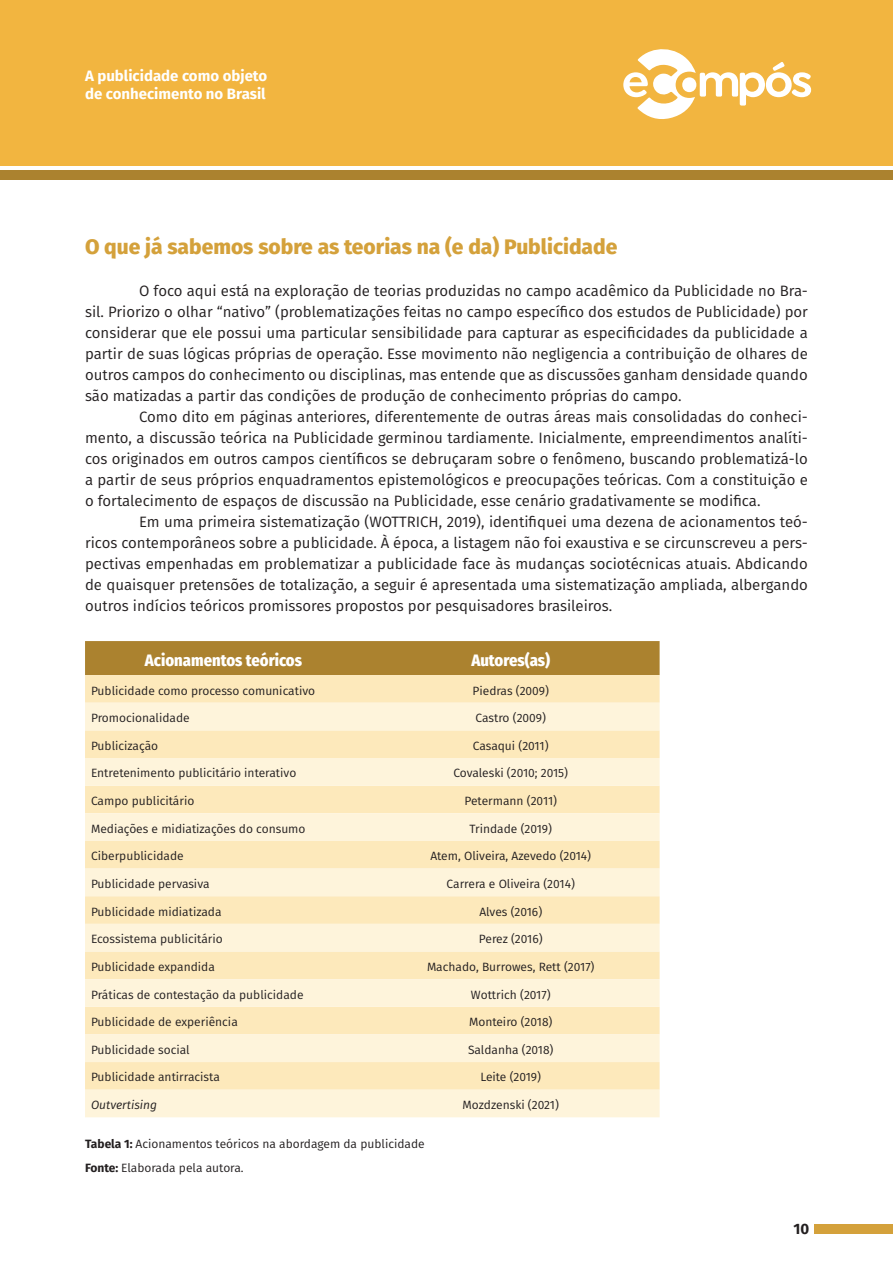
<style>
.page{position:relative;width:893px;height:1263px;background:#fff}
.page>*{position:absolute;margin:0;border:0;box-sizing:border-box;transform-origin:0 0}
.t1{font:800 21px "Fira Sans";color:#d4a13b}
.t2{font:800 16.5px "Fira Sans Condensed";color:#fff}
.t3{font:15px/21px "Fira Sans";color:#231f20;text-align:justify}
.t4{font:700 15px/18px "Fira Sans";color:#fff}
.t5{font:700 15px "Fira Sans";color:#231f20}
.t6{font:12px/24px "Fira Sans";color:#231f20}
.t7{font:italic 12px "Fira Sans";color:#231f20}
.s1{font-weight:700}
</style>
<div class="page">
<div style="left:0;top:0;width:893px;height:166px;background:#f2b540"></div>
<div style="left:0;top:170px;width:893px;height:10px;background:#ab822f"></div>
<div style="left:814px;top:1224px;width:79px;height:9px;background:#d4a13b"></div>
<svg style="left:623px;top:49px;width:188px;height:70px"></svg>
<div style="left:85px;top:641px;width:575px;height:34px;background:#ab822f"></div>
<div style="left:85px;top:675px;width:575px;height:28px;background:#fde9bb"></div>
<svg style="left:85px;top:703px;width:575px;height:414px;fill:#fef4db"></svg>
<p class="t4" style="left:85px;top:65px;width:184px">A publicidade como objeto de conhecimento no Brasil</p>
<h1 class="t1" style="left:85px;top:228px;width:534px">O que já sabemos sobre as teorias na (e da) Publicidade</h1>
<p class="t3" style="left:85px;top:279px;width:724px;text-indent:54px">O foco aqui está na exploração de teorias produzidas no campo acadêmico da Publicidade no Bra&shy;sil. Priorizo o olhar “nativo” (problematizações feitas no campo específico dos estudos de Publicidade) por considerar que ele possui uma particular sensibilidade para capturar as especificidades da publicidade a partir de suas lógicas próprias de operação. Esse movimento não negligencia a contribuição de olhares de outros campos do conhecimento ou disciplinas, mas entende que as discussões ganham densidade quando são matizadas a partir das condições de produção de conhecimento próprias do campo.</p>
<p class="t3" style="left:85px;top:405px;width:724px;text-indent:54px">Como dito em páginas anteriores, diferentemente de outras áreas mais consolidadas do conheci&shy;mento, a discussão teórica na Publicidade germinou tardiamente. Inicialmente, empreendimentos analíti&shy;cos originados em outros campos científicos se debruçaram sobre o fenômeno, buscando problematizá-lo a partir de seus próprios enquadramentos epistemológicos e preocupações teóricas. Com a constituição e o fortalecimento de espaços de discussão na Publicidade, esse cenário gradativamente se modifica.</p>
<p class="t3" style="left:85px;top:510px;width:724px;text-indent:54px">Em uma primeira sistematização (WOTTRICH, 2019), identifiquei uma dezena de acionamentos teó&shy;ricos contemporâneos sobre a publicidade. À época, a listagem não foi exaustiva e se circunscreveu a pers&shy;pectivas empenhadas em problematizar a publicidade face às mudanças sociotécnicas atuais. Abdicando de quaisquer pretensões de totalização, a seguir é apresentada uma sistematização ampliada, albergando outros indícios teóricos promissores propostos por pesquisadores brasileiros.</p>
<p class="t2" style="left:145px;top:646px;width:159px">Acionamentos teóricos</p>
<p class="t2" style="left:471px;top:646px;width:80px">Autores(as)</p>
<p class="t6" style="left:91px;top:678px;width:226px">Publicidade como processo comunicativo</p>
<p class="t6" style="left:472px;top:678px;width:78px">Piedras (2009)</p>
<p class="t6" style="left:91px;top:706px;width:100px">Promocionalidade</p>
<p class="t6" style="left:476px;top:706px;width:72px">Castro (2009)</p>
<p class="t6" style="left:91px;top:733px;width:69px">Publicização</p>
<p class="t6" style="left:473px;top:733px;width:77px">Casaqui (2011)</p>
<p class="t6" style="left:91px;top:761px;width:207px">Entretenimento publicitário interativo</p>
<p class="t6" style="left:453px;top:761px;width:116px">Covaleski (2010; 2015)</p>
<p class="t6" style="left:91px;top:789px;width:105px">Campo publicitário</p>
<p class="t6" style="left:464px;top:789px;width:94px">Petermann (2011)</p>
<p class="t6" style="left:91px;top:816px;width:216px">Mediações e midiatizações do consumo</p>
<p class="t6" style="left:469px;top:816px;width:84px">Trindade (2019)</p>
<p class="t6" style="left:91px;top:844px;width:94px">Ciberpublicidade</p>
<p class="t6" style="left:430px;top:844px;width:162px">Atem, Oliveira, Azevedo (2014)</p>
<p class="t6" style="left:91px;top:871px;width:120px">Publicidade pervasiva</p>
<p class="t6" style="left:447px;top:871px;width:130px">Carrera e Oliveira (2014)</p>
<p class="t6" style="left:91px;top:899px;width:132px">Publicidade midiatizada</p>
<p class="t6" style="left:479px;top:899px;width:64px">Alves (2016)</p>
<p class="t6" style="left:91px;top:927px;width:133px">Ecossistema publicitário</p>
<p class="t6" style="left:479px;top:927px;width:65px">Perez (2016)</p>
<p class="t6" style="left:91px;top:954px;width:125px">Publicidade expandida</p>
<p class="t6" style="left:427px;top:954px;width:169px">Machado, Burrowes, Rett (2017)</p>
<p class="t6" style="left:91px;top:982px;width:214px">Práticas de contestação da publicidade</p>
<p class="t6" style="left:471px;top:982px;width:81px">Wottrich (2017)</p>
<p class="t6" style="left:91px;top:1010px;width:148px">Publicidade de experiência</p>
<p class="t6" style="left:469px;top:1010px;width:85px">Monteiro (2018)</p>
<p class="t6" style="left:91px;top:1037px;width:100px">Publicidade social</p>
<p class="t6" style="left:468px;top:1037px;width:87px">Saldanha (2018)</p>
<p class="t6" style="left:91px;top:1065px;width:130px">Publicidade antirracista</p>
<p class="t6" style="left:480px;top:1065px;width:62px">Leite (2019)</p>
<p class="t7" style="left:91px;top:1096px;width:68px">Outvertising</p>
<p class="t6" style="left:463px;top:1093px;width:98px">Mozdzenski (2021)</p>
<p class="t6" style="left:85px;top:1131px;width:341px"><span class="s1">Tabela 1:</span> Acionamentos teóricos na abordagem da publicidade<br><span class="s1">Fonte:</span> Elaborada pela autora.</p>
<p class="t5" style="left:793px;top:1216px;width:17px">10</p>
</div>
